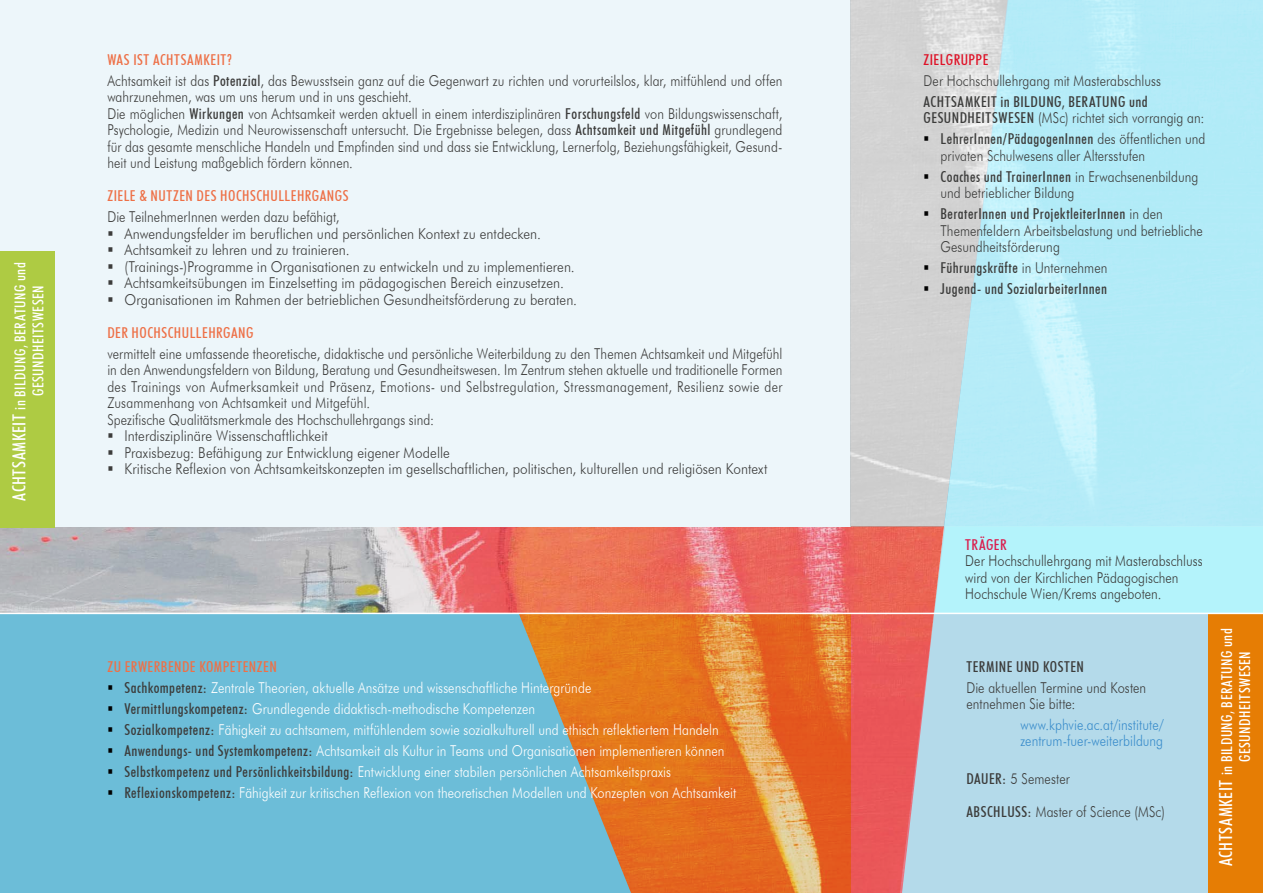
<style>
.page{position:relative;width:1263px;height:893px;background:#fff}
.page>*{position:absolute;margin:0;border:0;box-sizing:border-box;transform-origin:0 0}
.t1{font:300 15px/16.5px "Futura BT";letter-spacing:.005em;color:#3c3c3b;scale:.85 1}
.t2{font:300 15px/21px "Futura BT";letter-spacing:.005em;color:#fff;scale:.85 1}
.t3{font:300 15px "Futura BT";letter-spacing:.005em;color:#3c3c3b;scale:.9 1}
.t4{font:500 condensed 15px/16.5px "Futura BT";letter-spacing:.03em;color:#3c3c3b}
.t5{font:300 15px "Futura BT";letter-spacing:.025em;color:#3c3c3b;scale:.85 1}
.t6{font:500 condensed 15px/18px "Futura BT";letter-spacing:.035em;color:#fff}
.t7{font:500 condensed 15px "Futura BT";letter-spacing:.035em;color:#ee7047}
.t8{font:300 15px/16.5px "Futura BT";letter-spacing:.005em;color:#398ccb;scale:.85 1}
.t9{font:500 condensed 15px "Futura BT";letter-spacing:.03em;color:#de1227}
.t10{font:500 condensed 15px "Futura BT";letter-spacing:.035em;color:#da1d4d}
.s1{font-size:18px}
.s2{font-weight:500;font-stretch:condensed;color:#ee7047}
.s3{font-weight:500;font-stretch:condensed}
.s4{font-weight:300;font-stretch:normal}
.s5{font-weight:500;font-stretch:condensed;color:#3c3c3b}
</style>
<div class="page">
<img style="left:0;top:526px;width:898px;height:367px">
<div style="left:0;top:0;width:850px;height:526px;background:#edf6fa"></div>
<img style="left:850px;top:0;width:48px;height:526px">
<svg style="left:898px;top:0;width:365px;height:893px;fill:#b4ebf7"></svg>
<svg style="left:631px;top:614px;width:219px;height:279px"></svg>
<div style="left:1208px;top:613px;width:55px;height:280px;background:#e67d04"></div>
<div style="left:0;top:251px;width:55px;height:276px;background:#aecb43"></div>
<div style="left:934px;top:526px;width:329px;height:87px;background:#b4f3fb"></div>
<svg style="left:0;top:614px;width:631px;height:279px;fill:#6cbdd8"></svg>
<hr style="left:0;top:613px;width:1263px;height:1px;background:#fff">
<svg style="left:108px;top:685px;width:4px;height:4px"></svg>
<svg style="left:108px;top:706px;width:4px;height:4px"></svg>
<svg style="left:108px;top:727px;width:4px;height:4px"></svg>
<svg style="left:108px;top:748px;width:4px;height:4px"></svg>
<svg style="left:108px;top:769px;width:4px;height:4px"></svg>
<svg style="left:108px;top:790px;width:4px;height:4px"></svg>
<svg style="left:924px;top:136px;width:4px;height:5px"></svg>
<svg style="left:924px;top:174px;width:4px;height:4px"></svg>
<svg style="left:924px;top:211px;width:4px;height:5px"></svg>
<svg style="left:924px;top:265px;width:4px;height:5px"></svg>
<svg style="left:924px;top:286px;width:4px;height:5px"></svg>
<p class="t6" style="left:11px;top:396px;width:135px;text-indent:-104px;rotate:-90deg"><span class="s1">ACHTSAMKEIT</span> in BILDUNG, BERATUNG und<br>GESUNDHEITSWESEN</p>
<p class="t1" style="left:107px;top:49px;width:796px;line-height:21px"><span class="s2">WAS IST ACHTSAMKEIT?<br></span>Achtsamkeit ist das <span class="s3">Potenzial</span>, das Bewusstsein ganz auf die Gegenwart zu richten und vorurteilslos, klar, mitfühlend und offen</p>
<p class="t1" style="left:107px;top:88px;width:796px">wahrzunehmen, was um uns herum und in uns geschieht.<br>Die möglichen <span class="s3">Wirkungen</span> von Achtsamkeit werden aktuell in einem interdisziplinären <span class="s3">Forschungsfeld</span> von Bildungswissenschaft, Psychologie, Medizin und Neurowissenschaft untersucht. Die Ergebnisse belegen, dass <span class="s3">Achtsamkeit und Mitgefühl</span> grundlegend für das gesamte menschliche Handeln und Empfinden sind und dass sie Entwicklung, Lernerfolg, Beziehungsfähigkeit, Gesund&shy;heit und Leistung maßgeblich fördern können.</p>
<p class="t7" style="left:107px;top:187px;width:243px">ZIELE &amp; NUTZEN DES HOCHSCHULLEHRGANGS</p>
<p class="t1" style="left:124px;top:208px;width:534px;text-indent:-17px">Die TeilnehmerInnen werden dazu befähigt,<br>Anwendungsfelder im beruflichen und persönlichen Kontext zu entdecken.<br>Achtsamkeit zu lehren und zu trainieren.<br>(Trainings-)Programme in Organisationen zu entwickeln und zu implementieren.<br>Achtsamkeitsübungen im Einzelsetting im pädagogischen Bereich einzusetzen.<br>Organisationen im Rahmen der betrieblichen Gesundheitsförderung zu beraten.</p>
<p class="t7" style="left:107px;top:323px;width:148px">DER HOCHSCHULLEHRGANG</p>
<p class="t1" style="left:107px;top:345px;width:796px">vermittelt eine umfassende theoretische, didaktische und persönliche Weiterbildung zu den Themen Achtsamkeit und Mitgefühl</p>
<p class="t1" style="left:107px;top:361px;width:796px">in den Anwendungsfeldern von Bildung, Beratung und Gesundheitswesen. Im Zentrum stehen aktuelle und traditionelle Formen</p>
<p class="t5" style="left:107px;top:377px;width:796px">des Trainings von Aufmerksamkeit und Präsenz, Emotions- und Selbstregulation, Stressmanagement, Resilienz sowie der</p>
<p class="t1" style="left:107px;top:394px;width:311px">Zusammenhang von Achtsamkeit und Mitgefühl.</p>
<p class="t1" style="left:107px;top:411px;width:386px">Spezifische Qualitätsmerkmale des Hochschullehrgangs sind:</p>
<p class="t3" style="left:124px;top:427px;width:228px">Interdisziplinäre Wissenschaftlichkeit</p>
<p class="t3" style="left:124px;top:443px;width:363px">Praxisbezug: Befähigung zur Entwicklung eigener Modelle</p>
<p class="t3" style="left:124px;top:460px;width:716px">Kritische Reflexion von Achtsamkeitskonzepten im gesellschaftlichen, politischen, kulturellen und religiösen Kontext</p>
<p class="t9" style="left:923px;top:50px;width:66px">ZIELGRUPPE</p>
<p class="t1" style="left:923px;top:72px;width:281px">Der Hochschullehrgang mit Masterabschluss</p>
<p class="t4" style="left:923px;top:93px;width:282px">ACHTSAMKEIT in BILDUNG, BERATUNG und<br>GESUNDHEITSWESEN <span class="s4">(MSc) richtet sich vorrangig an:</span></p>
<p class="t1" style="left:940px;top:130px;width:313px"><span class="s3">LehrerInnen/PädagogenInnen</span> des öffentlichen und privaten Schulwesens aller Altersstufen</p>
<p class="t1" style="left:940px;top:168px;width:305px"><span class="s3">Coaches und TrainerInnen</span> in Erwachsenenbildung und betrieblicher Bildung</p>
<p class="t1" style="left:940px;top:205px;width:310px"><span class="s3">BeraterInnen und ProjektleiterInnen</span> in den<br>Themenfeldern Arbeitsbelastung und betriebliche<br>Gesundheitsförderung</p>
<p class="t4" style="left:940px;top:257px;width:168px;line-height:21px">Führungskräfte <span class="s4">in Unternehmen<br></span>Jugend- und SozialarbeiterInnen</p>
<p class="t10" style="left:965px;top:535px;width:43px">TRÄGER</p>
<p class="t1" style="left:965px;top:553px;width:281px">Der Hochschullehrgang mit Masterabschluss wird von der Kirchlichen Pädagogischen<br>Hochschule Wien/Krems angeboten.</p>
<p class="t2" style="left:124px;top:656px;width:721px;text-indent:-17px"><span class="s2">ZU ERWERBENDE KOMPETENZEN<br></span><span class="s5">Sachkompetenz:</span> Zentrale Theorien, aktuelle Ansätze und wissenschaftliche Hintergründe<br><span class="s5">Vermittlungskompetenz:</span> Grundlegende didaktisch-methodische Kompetenzen<br><span class="s5">Sozialkompetenz:</span> Fähigkeit zu achtsamem, mitfühlendem sowie sozialkulturell und ethisch reflektiertem Handeln <span class="s5">Anwendungs- und Systemkompetenz:</span> Achtsamkeit als Kultur in Teams und Organisationen implementieren können <span class="s5">Selbstkompetenz und Persönlichkeitsbildung:</span> Entwicklung einer stabilen persönlichen Achtsamkeitspraxis <span class="s5">Reflexionskompetenz:</span> Fähigkeit zur kritischen Reflexion von theoretischen Modellen und Konzepten von Achtsamkeit</p>
<p class="t4" style="left:966px;top:658px;width:119px">TERMINE UND KOSTEN</p>
<p class="t1" style="left:966px;top:679px;width:213px">Die aktuellen Termine und Kosten entnehmen Sie bitte:</p>
<p class="t8" style="left:1020px;top:716px;width:170px">www.kphvie.ac.at/institute/ zentrum-fuer-weiterbildung</p>
<p class="t1" style="left:966px;top:770px;width:123px"><span class="s3">DAUER:</span> 5 Semester</p>
<p class="t1" style="left:966px;top:803px;width:235px"><span class="s3">ABSCHLUSS:</span> Master of Science (MSc)</p>
<p class="t6" style="left:1217px;top:762px;width:135px;text-indent:-104px;rotate:-90deg"><span class="s1">ACHTSAMKEIT</span> in BILDUNG, BERATUNG und<br>GESUNDHEITSWESEN</p>
</div>
